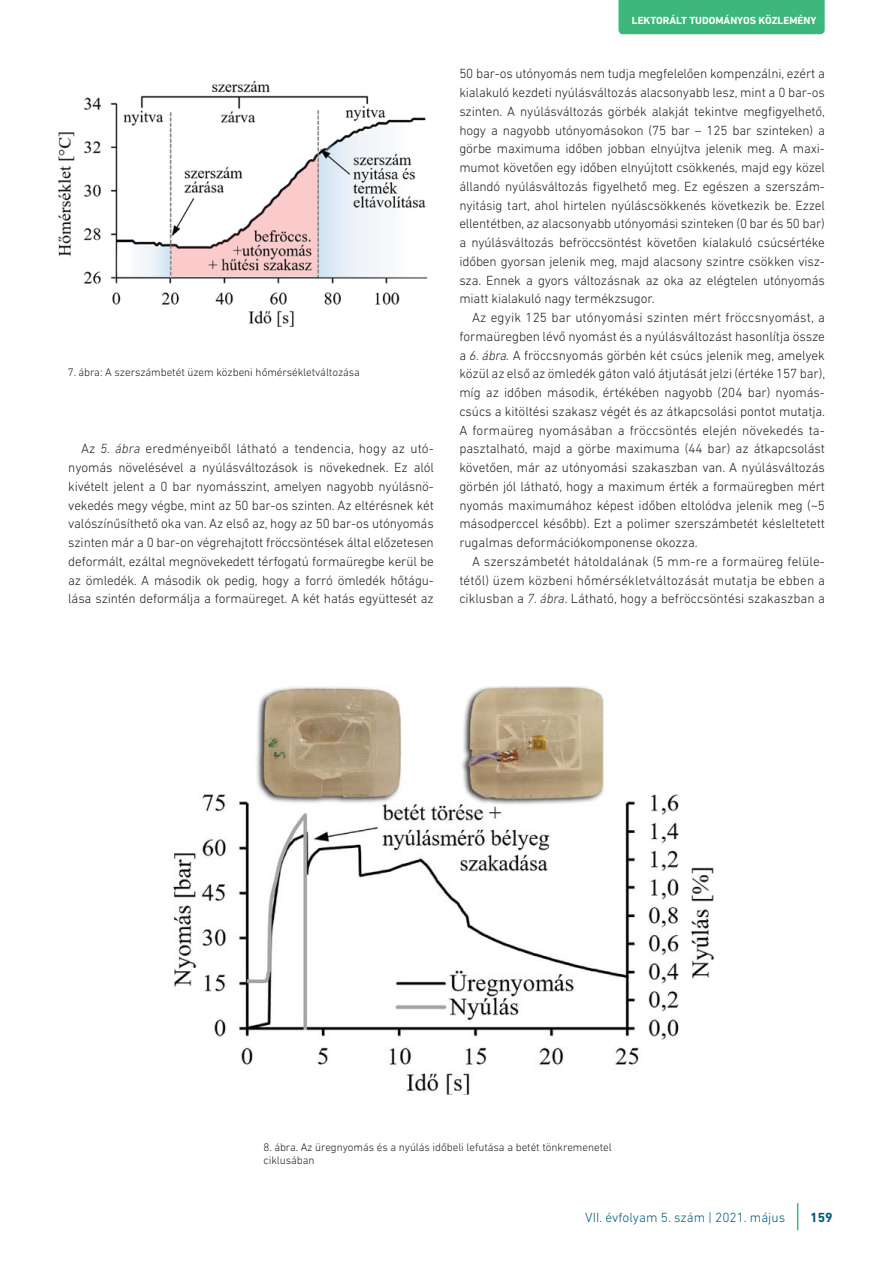
<style>
.page{position:relative;width:893px;height:1263px;background:#fff}
.page>*{position:absolute;margin:0;border:0;box-sizing:border-box;transform-origin:0 0}
.t1{font:300 13.5px/18.8px "DIN Next LT Pro";letter-spacing:-.01em;color:#231f20;text-align:justify}
.t2{font:300 13.5px "DIN Next LT Pro";color:#005c7d}
.t3{font:700 13.5px "DIN Next LT Pro";color:#005c7d}
.t4{font:300 11.25px/13.5px "DIN Next LT Pro";letter-spacing:-.005em;color:#231f20}
.t5{font:700 10.5px "DIN Next LT Pro";color:#fff}
.s1{font-style:italic}
</style>
<div class="page">
<svg style="left:797px;top:1203px;width:1px;height:27px"></svg>
<div style="left:618px;top:0;width:207px;height:34px;background:#3db77b"></div>
<img style="left:58px;top:81px;width:370px;height:246px">
<img style="left:172px;top:686px;width:542px;height:409px">
<p class="t4" style="left:68px;top:366px;width:294px">7. ábra: A szerszámbetét üzem közbeni hőmérsékletváltozása</p>
<p class="t1" style="left:68px;top:440px;width:367px;text-indent:13px">Az <span class="s1">5. ábra</span> eredményeiből látható a tendencia, hogy az utó&shy;nyomás növelésével a nyúlásváltozások is növekednek. Ez alól kivételt jelent a 0 bar nyomásszint, amelyen nagyobb nyúlásnö&shy;vekedés megy végbe, mint az 50 bar-os szinten. Az eltérésnek két valószínűsíthető oka van. Az első az, hogy az 50 bar-os utónyomás szinten már a 0 bar-on végrehajtott fröccsöntések által előzetesen deformált, ezáltal megnövekedett térfogatú formaüregbe kerül be az ömledék. A második ok pedig, hogy a forró ömledék hőtágu&shy;lása szintén deformálja a formaüreget. A két hatás együttesét az</p>
<p class="t5" style="left:632px;top:14px;width:186px">LEKTORÁLT TUDOMÁNYOS KÖZLEMÉNY</p>
<p class="t1" style="left:459px;top:66px;width:367px">50 bar-os utónyomás nem tudja megfelelően kompenzálni, ezért a kialakuló kezdeti nyúlásváltozás alacsonyabb lesz, mint a 0 bar-os szinten. A nyúlásváltozás görbék alakját tekintve megfigyelhető, hogy a nagyobb utónyomásokon (75 bar – 125 bar szinteken) a görbe maximuma időben jobban elnyújtva jelenik meg. A maxi&shy;mumot követően egy időben elnyújtott csökkenés, majd egy közel állandó nyúlásváltozás figyelhető meg. Ez egészen a szerszám&shy;nyitásig tart, ahol hirtelen nyúláscsökkenés következik be. Ezzel ellentétben, az alacsonyabb utónyomási szinteken (0 bar és 50 bar) a nyúlásváltozás befröccsöntést követően kialakuló csúcsértéke időben gyorsan jelenik meg, majd alacsony szintre csökken visz&shy;sza. Ennek a gyors változásnak az oka az elégtelen utónyomás miatt kialakuló nagy termékzsugor.</p>
<p class="t1" style="left:459px;top:309px;width:367px;text-indent:13px">Az egyik 125 bar utónyomási szinten mért fröccsnyomást, a formaüregben lévő nyomást és a nyúlásváltozást hasonlítja össze a <span class="s1">6. ábra.</span> A fröccsnyomás görbén két csúcs jelenik meg, amelyek közül az első az ömledék gáton való átjutását jelzi (értéke 157 bar), míg az időben második, értékében nagyobb (204 bar) nyomás&shy;csúcs a kitöltési szakasz végét és az átkapcsolási pontot mutatja.<br>A formaüreg nyomásában a fröccsöntés elején növekedés ta&shy;pasztalható, majd a görbe maximuma (44 bar) az átkapcsolást követően, már az utónyomási szakaszban van. A nyúlásváltozás görbén jól látható, hogy a maximum érték a formaüregben mért nyomás maximumához képest időben eltolódva jelenik meg (~5 másodperccel később). Ezt a polimer szerszámbetét késleltetett rugalmas deformációkomponense okozza.</p>
<p class="t1" style="left:459px;top:553px;width:367px;text-indent:13px">A szerszámbetét hátoldalának (5 mm-re a formaüreg felüle&shy;tétől) üzem közbeni hőmérsékletváltozását mutatja be ebben a ciklusban a <span class="s1">7. ábra</span>. Látható, hogy a befröccsöntési szakaszban a</p>
<p class="t4" style="left:264px;top:1141px;width:350px">8. ábra. Az üregnyomás és a nyúlás időbeli lefutása a betét tönkremenetel ciklusában</p>
<p class="t2" style="left:585px;top:1212px;width:201px">VII. évfolyam 5. szám | 2021. május</p>
<p class="t3" style="left:810px;top:1209px;width:24px">159</p>
</div>
